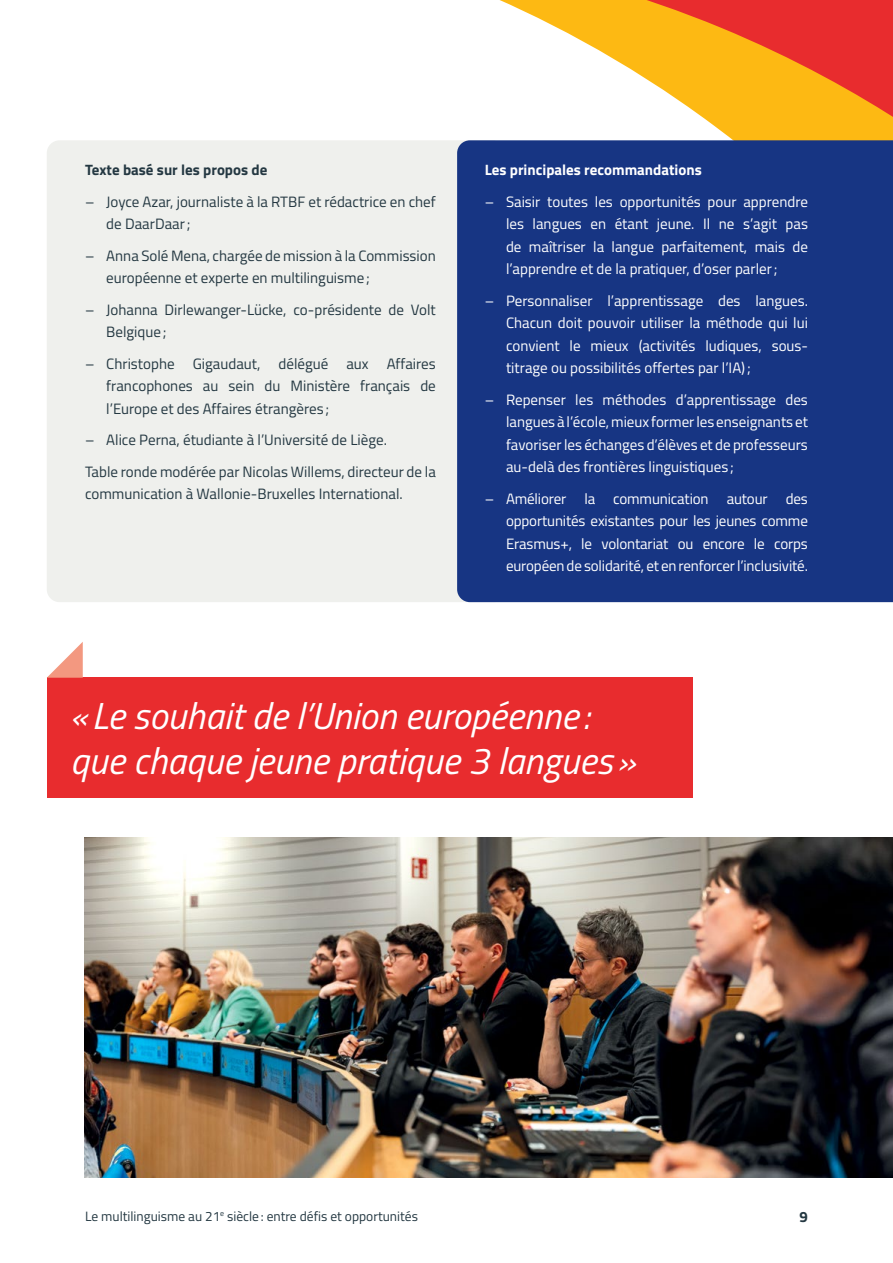
<style>
.page{position:relative;width:893px;height:1263px;background:#fff}
.page>*{position:absolute;margin:0;border:0;box-sizing:border-box;transform-origin:0 0}
.t1{font:italic 37.5px/45px "Titillium";color:#fff}
.t2{font:15px/22.5px "Titillium";color:#fff;text-align:justify}
.t3{font:15px/22.5px "Titillium";color:#243842}
.t4{font:700 15px "Titillium";color:#fff}
.t5{font:700 15px "Titillium";color:#243842}
.t6{font:13.5px "Titillium";color:#243842}
</style>
<div class="page">
<img style="left:84px;top:838px;width:809px;height:340px">
<svg style="left:500px;top:0;width:393px;height:140px"></svg>
<svg style="left:602px;top:0;width:291px;height:125px;background:#f58f38"></svg>
<div style="left:47px;top:678px;width:645px;height:120px;background:#e82c2e"></div>
<svg style="left:47px;top:642px;width:36px;height:36px"></svg>
<div style="left:47px;top:140px;width:410px;height:462px;background:#eff0ed"></div>
<div style="left:457px;top:140px;width:436px;height:462px;background:#173583"></div>
<p class="t5" style="left:85px;top:158px;width:184px">Texte basé sur les propos de</p>
<p class="t3" style="left:106px;top:189px;width:331px;text-indent:-21px">– Joyce Azar, journaliste à la RTBF et rédactrice en chef de DaarDaar;</p>
<p class="t3" style="left:106px;top:243px;width:331px;text-indent:-21px">– Anna Solé Mena, chargée de mission à la Commission européenne et experte en multilinguisme;</p>
<p class="t3" style="left:106px;top:297px;width:331px;text-indent:-21px">– Johanna Dirlewanger-Lücke, co-présidente de Volt<br>Belgique;</p>
<p class="t3" style="left:106px;top:351px;width:331px;text-align:justify;text-indent:-21px">– Christophe Gigaudaut, délégué aux Affaires francophones au sein du Ministère français de l’Europe et des Affaires étrangères ;</p>
<p class="t3" style="left:85px;top:423px;width:352px;line-height:31.5px">– Alice Perna, étudiante à l’Université de Liège.<br>Table ronde modérée par Nicolas Willems, directeur de la</p>
<p class="t3" style="left:85px;top:482px;width:319px">communication à Wallonie-Bruxelles International.</p>
<p class="t4" style="left:485px;top:158px;width:219px">Les principales recommandations</p>
<p class="t2" style="left:506px;top:189px;width:303px;text-indent:-21px">– Saisir toutes les opportunités pour apprendre les langues en étant jeune. Il ne s’agit pas de maîtriser la langue parfaitement, mais de l’apprendre et de la pratiquer, d’oser parler;</p>
<p class="t2" style="left:506px;top:288px;width:303px;text-indent:-21px">– Personnaliser l’apprentissage des langues.<br>Chacun doit pouvoir utiliser la méthode qui lui convient le mieux (activités ludiques, sous&shy;titrage ou possibilités offertes par l’IA);</p>
<p class="t2" style="left:506px;top:387px;width:303px;text-indent:-21px">– Repenser les méthodes d’apprentissage des langues à l’école, mieux former les enseignants et favoriser les échanges d’élèves et de professeurs au-delà des frontières linguistiques ;</p>
<p class="t2" style="left:506px;top:486px;width:303px;text-indent:-21px">– Améliorer la communication autour des opportunités existantes pour les jeunes comme Erasmus+, le volontariat ou encore le corps européen de solidarité, et en renforcer l’inclusivité.</p>
<h1 class="t1" style="left:70px;top:692px;width:566px">« Le souhait de l’Union européenne : que chaque jeune pratique 3 langues »</h1>
<p class="t6" style="left:85px;top:1206px;width:334px">Le multilinguisme au 21<sup>e</sup> siècle: entre défis et opportunités</p>
<p class="t5" style="left:799px;top:1205px;width:10px">9</p>
</div>
